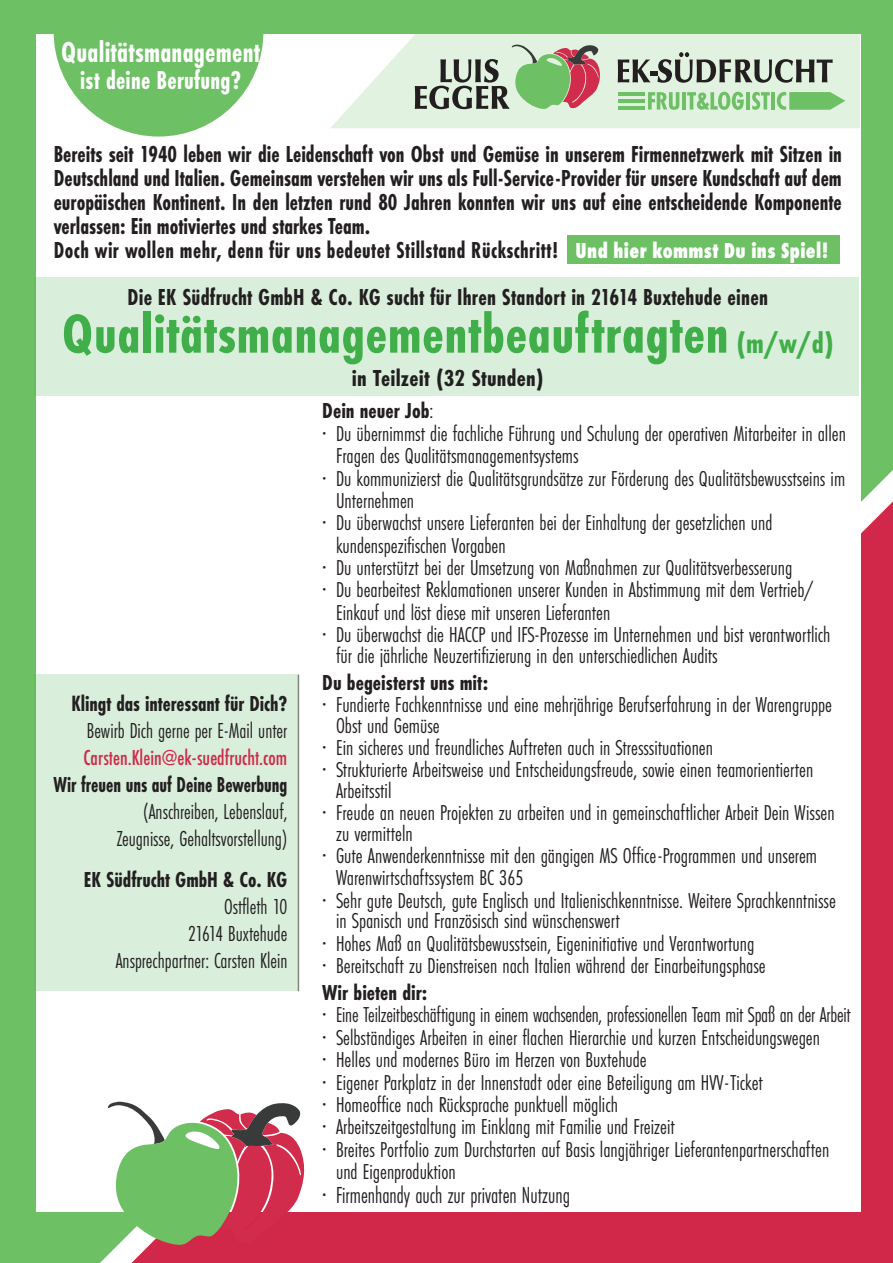
<style>
.page{position:relative;width:893px;height:1263px;background:#6dc063}
.page>*{position:absolute;margin:0;border:0;box-sizing:border-box;transform-origin:0 0}
.t1{font:700 57px "Futura PT Cond";letter-spacing:.01em;color:#40ae49}
.t2{font:700 30px "Futura PT Cond";letter-spacing:.01em;color:#fff;scale:.92 1}
.t3{font:700 27px "Futura PT Cond";letter-spacing:.01em;color:#fff;scale:.92 1}
.t4{font:700 24px/24px "Futura PT Cond";color:#231f20;scale:.92 1}
.t5{font:700 24px "Futura PT Cond";color:#231f20;scale:.95 1}
.t6{font:24px "Futura PT Cond";color:#231f20;scale:.92 1}
.t7{font:700 24px "Futura PT Cond";color:#231f20}
.t8{font:22.5px/27px "Futura PT Cond";color:#231f20;text-align:right;scale:.95 1}
.t9{font:700 22.5px "Futura PT Cond";color:#231f20}
.t10{font:500 22.5px "Futura PT Cond";color:#d12849;scale:.95 1}
.t11{font:700 22.5px "Futura PT Cond";color:#231f20;scale:.87 1}
.t12{font:700 22.5px "Futura PT Cond";color:#231f20;scale:.95 1}
.t13{font:22.35px "Futura PT Cond";color:#231f20}
.s1{font-weight:800;font-size:22.5px;color:#fff}
.s2{font-size:30px}
.s3{font-weight:700;font-size:22.95px}
.s4{font-weight:700}
.s5{font-weight:400}
</style>
<div class="page">
<div style="left:131px;top:501px;width:762px;height:762px;background:#d12849"></div>
<div style="left:36px;top:35px;width:824px;height:1177px;background:#fff"></div>
<div style="left:34px;top:675px;width:264px;height:316px;background:#d9efdb"></div>
<div style="left:34px;top:277px;width:825px;height:119px;background:#d9efdb"></div>
<svg style="left:107px;top:1101px;width:200px;height:145px"></svg>
<hr style="left:298px;top:675px;width:1px;height:316px;background:#231f20">
<svg style="left:330px;top:32px;width:530px;height:96px;background:#e1f1df"></svg>
<svg style="left:648px;top:92px;width:31px;height:18px"></svg>
<hr style="left:682px;top:92px;width:4px;height:18px;background:#6dc063">
<svg style="left:687px;top:92px;width:57px;height:18px"></svg>
<hr style="left:746px;top:92px;width:3px;height:18px;background:#6dc063">
<svg style="left:752px;top:92px;width:18px;height:18px"></svg>
<hr style="left:771px;top:92px;width:4px;height:18px;background:#6dc063">
<hr style="left:618px;top:92px;width:27px;height:4px;background:#6dc063">
<hr style="left:618px;top:99px;width:27px;height:4px;background:#6dc063">
<hr style="left:618px;top:106px;width:27px;height:4px;background:#6dc063">
<svg style="left:777px;top:92px;width:68px;height:18px"></svg>
<svg style="left:618px;top:52px;width:215px;height:31px;background:#a1aa9e"></svg>
<svg style="left:415px;top:44px;width:186px;height:66px;background:#acb19b"></svg>
<svg style="left:54px;top:0;width:209px;height:137px"></svg>
<div style="left:568px;top:235px;width:272px;height:29px;background:#6dc063"></div>
<h2 class="t2" style="left:61px;top:35px;width:218px">Qualitätsmanagement</h2>
<p class="t3" style="left:80px;top:65px;width:176px">ist deine Berufung?</p>
<p class="t4" style="left:54px;top:142px;width:858px">Bereits seit 1940 leben wir die Leidenschaft von Obst und Gemüse in unserem Firmennetzwerk mit Sitzen in Deutschland und Italien. Gemeinsam verstehen wir uns als Full-Service-Provider für unsere Kundschaft auf dem europäischen Kontinent. In den letzten rund 80 Jahren konnten wir uns auf eine entscheidende Komponente verlassen: Ein motiviertes und starkes Team.<br>Doch wir wollen mehr, denn für uns bedeutet Stillstand Rückschritt! <span class="s1">Und hier kommst Du ins Spiel!</span></p>
<p class="t5" style="left:127px;top:283px;width:676px">Die EK Südfrucht GmbH &amp; Co. KG sucht für Ihren Standort in 21614 Buxtehude einen</p>
<h1 class="t1" style="left:62px;top:301px;width:773px">Qualitätsmanagementbeauftragten <span class="s2">(m/w/d)</span></h1>
<p class="t7" style="left:352px;top:364px;width:193px">in Teilzeit (32 Stunden)</p>
<p class="t8" style="left:71px;top:690px;width:229px"><span class="s3">K</span><span class="s4">lingt das interessant für Dich?<br></span>Bewirb Dich gerne per E-Mail unter</p>
<p class="t10" style="left:83px;top:745px;width:216px">Carsten.Klein@ek-suedfrucht.com</p>
<p class="t11" style="left:54px;top:772px;width:270px">Wir freuen uns auf Deine Bewerbung</p>
<p class="t8" style="left:117px;top:798px;width:181px">(Anschreiben, Lebenslauf,<br>Zeugnisse, Gehaltsvorstellung)</p>
<p class="t12" style="left:84px;top:866px;width:216px">EK Südfrucht GmbH &amp; Co. KG</p>
<p class="t8" style="left:116px;top:893px;width:182px">Ostfleth 10<br>21614 Buxtehude<br>Ansprechpartner: Carsten Klein</p>
<p class="t9" style="left:322px;top:398px;width:113px">Dein neuer Job<span class="s5">:</span></p>
<p class="t13" style="left:322px;top:420px;width:525px">· Du übernimmst die fachliche Führung und Schulung der operativen Mitarbeiter in allen</p>
<p class="t13" style="left:336px;top:443px;width:244px">Fragen des Qualitätsmanagementsystems</p>
<p class="t13" style="left:322px;top:465px;width:524px">· Du kommunizierst die Qualitätsgrundsätze zur Förderung des Qualitätsbewusstseins im</p>
<p class="t13" style="left:336px;top:487px;width:80px">Unternehmen</p>
<p class="t13" style="left:322px;top:510px;width:452px">· Du überwachst unsere Lieferanten bei der Einhaltung der gesetzlichen und</p>
<p class="t13" style="left:336px;top:532px;width:171px">kundenspezifischen Vorgaben</p>
<p class="t13" style="left:322px;top:555px;width:472px">· Du unterstützt bei der Umsetzung von Maßnahmen zur Qualitätsverbesserung</p>
<p class="t13" style="left:322px;top:577px;width:493px">· Du bearbeitest Reklamationen unserer Kunden in Abstimmung mit dem Vertrieb/</p>
<p class="t13" style="left:336px;top:599px;width:276px">Einkauf und löst diese mit unseren Lieferanten</p>
<p class="t13" style="left:322px;top:622px;width:510px">· Du überwachst die HACCP und IFS-Prozesse im Unternehmen und bist verantwortlich</p>
<p class="t13" style="left:336px;top:642px;width:383px">für die jährliche Neuzertifizierung in den unterschiedlichen Audits</p>
<p class="t9" style="left:322px;top:669px;width:167px">Du begeisterst uns mit:</p>
<p class="t13" style="left:322px;top:692px;width:511px">· Fundierte Fachkenntnisse und eine mehrjährige Berufserfahrung in der Warengruppe</p>
<p class="t13" style="left:336px;top:712px;width:105px">Obst und Gemüse</p>
<p class="t13" style="left:322px;top:734px;width:392px">· Ein sicheres und freundliches Auftreten auch in Stresssituationen</p>
<p class="t13" style="left:322px;top:757px;width:493px">· Strukturierte Arbeitsweise und Entscheidungsfreude, sowie einen teamorientierten</p>
<p class="t13" style="left:336px;top:777px;width:57px">Arbeitsstil</p>
<p class="t13" style="left:322px;top:800px;width:514px">· Freude an neuen Projekten zu arbeiten und in gemeinschaftlicher Arbeit Dein Wissen</p>
<p class="t13" style="left:336px;top:820px;width:78px">zu vermitteln</p>
<p class="t13" style="left:322px;top:843px;width:496px">· Gute Anwenderkenntnisse mit den gängigen MS Office-Programmen und unserem</p>
<p class="t13" style="left:336px;top:865px;width:189px">Warenwirtschaftssystem BC 365</p>
<p class="t13" style="left:322px;top:887px;width:515px">· Sehr gute Deutsch, gute Englisch und Italienischkenntnisse. Weitere Sprachkenntnisse</p>
<p class="t13" style="left:336px;top:908px;width:285px">in Spanisch und Französisch sind wünschenswert</p>
<p class="t13" style="left:322px;top:930px;width:434px">· Hohes Maß an Qualitätsbewusstsein, Eigeninitiative und Verantwortung</p>
<p class="t13" style="left:322px;top:953px;width:445px">· Bereitschaft zu Dienstreisen nach Italien während der Einarbeitungsphase</p>
<p class="t9" style="left:322px;top:980px;width:107px">Wir bieten dir:</p>
<p class="t13" style="left:322px;top:1002px;width:530px">· Eine Teilzeitbeschäftigung in einem wachsenden, professionellen Team mit Spaß an der Arbeit</p>
<p class="t13" style="left:322px;top:1024px;width:499px">· Selbständiges Arbeiten in einer flachen Hierarchie und kurzen Entscheidungswegen</p>
<p class="t13" style="left:322px;top:1047px;width:326px">· Helles und modernes Büro im Herzen von Buxtehude</p>
<p class="t13" style="left:322px;top:1069px;width:442px">· Eigener Parkplatz in der Innenstadt oder eine Beteiligung am HVV-Ticket</p>
<p class="t13" style="left:322px;top:1091px;width:297px">· Homeoffice nach Rücksprache punktuell möglich</p>
<p class="t13" style="left:322px;top:1114px;width:354px">· Arbeitszeitgestaltung im Einklang mit Familie und Freizeit</p>
<p class="t13" style="left:322px;top:1136px;width:509px">· Breites Portfolio zum Durchstarten auf Basis langjähriger Lieferantenpartnerschaften</p>
<p class="t13" style="left:336px;top:1158px;width:121px">und Eigenproduktion</p>
<p class="t6" style="left:322px;top:1181px;width:271px">· Firmenhandy auch zur privaten Nutzung</p>
</div>
